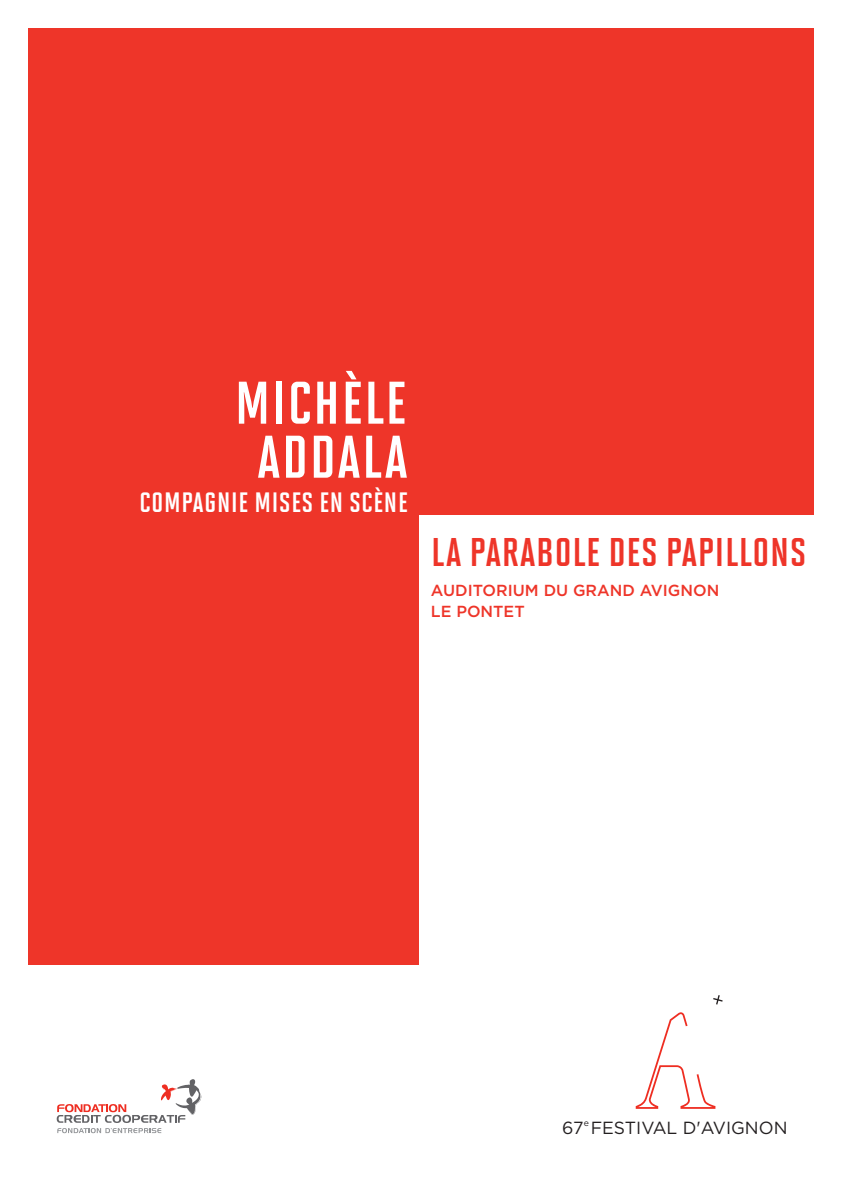
<style>
.page{position:relative;width:842px;height:1191px;background:#fff}
.page>*{position:absolute;margin:0;border:0;box-sizing:border-box;transform-origin:0 0}
.t1{font:60px/54px "Solano Gothic MVB Bd Cap";letter-spacing:.03em;color:#fff;text-align:center}
.t2{font:40px "Solano Gothic MVB Bd Cap";letter-spacing:.02em;color:#ee3529}
.t3{font:28px "Solano Gothic MVB Bd Cap";letter-spacing:.03em;color:#fff}
.t4{font:17.6px "Gotham";color:#231f20}
.t5{font:500 16px/21px "Gotham";color:#ee3529}
.t6{font:8.8px "Gotham";color:#231f20}
</style>
<div class="page">
<div style="left:28px;top:28px;width:786px;height:937px;background:#ee3529"></div>
<div style="left:420px;top:516px;width:403px;height:479px;background:#fff"></div>
<svg style="left:713px;top:995px;width:10px;height:9px"></svg>
<svg style="left:636px;top:1012px;width:79px;height:96px"></svg>
<svg style="left:57px;top:1079px;width:144px;height:54px"></svg>
<h1 class="t1" style="left:235px;top:382px;width:174px">MICHÈLE<br>ADDALA</h1>
<h3 class="t3" style="left:139px;top:492px;width:270px">COMPAGNIE MISES EN SCÈNE</h3>
<h2 class="t2" style="left:431px;top:537px;width:376px">LA PARABOLE DES PAPILLONS</h2>
<p class="t5" style="left:431px;top:579px;width:290px">AUDITORIUM DU GRAND AVIGNON<br>LE PONTET</p>
<p class="t6" style="left:584px;top:1118px;width:7px">e</p>
<p class="t4" style="left:562px;top:1117px;width:227px">67 FESTIVAL D'AVIGNON</p>
</div>
